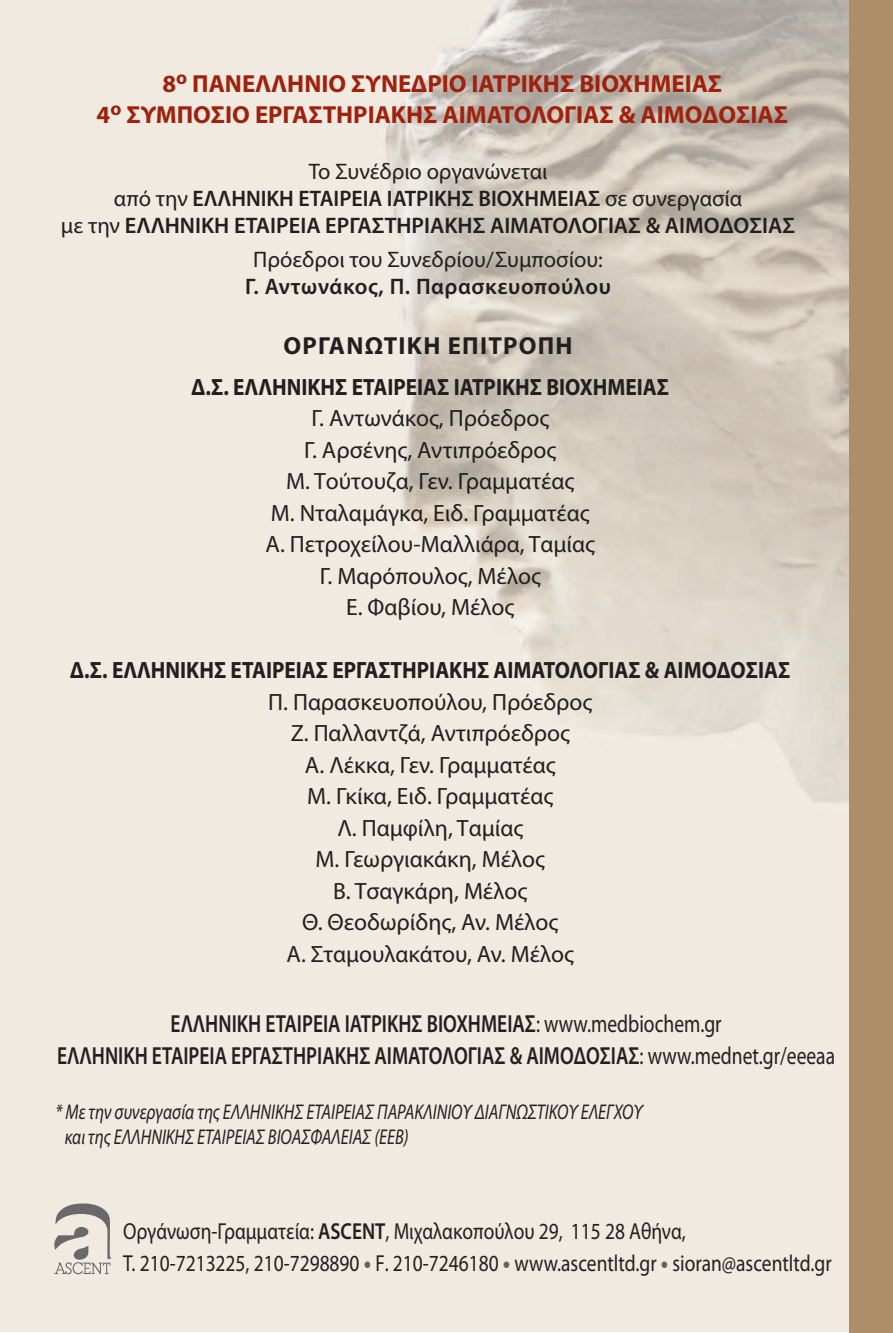
<style>
.page{position:relative;width:893px;height:1333px;background:#fff}
.page>*{position:absolute;margin:0;border:0;box-sizing:border-box;transform-origin:0 0}
.t1{font:600 24.75px/31.9px "Myriad Pro";color:#231f20;text-align:center;scale:.79 1}
.t2{font:700 24.75px/31.5px "Myriad Pro";color:#9e220d;text-align:center}
.t3{font:700 24.75px "Myriad Pro";letter-spacing:.05em;color:#231f20}
.t4{font:23.62px/31.5px "Myriad Pro";color:#231f20;text-align:center}
.t5{font:700 23.62px "Myriad Pro";color:#231f20;scale:.9 1}
.t6{font:23.18px/31.5px "Myriad Pro";color:#231f20;scale:.84 1}
.t7{font:600 22.5px/27px "Myriad Pro";color:#231f20;text-align:center}
.t8{font:22.5px "Myriad Pro";color:#231f20}
.t9{font:600 22.5px "Myriad Pro";letter-spacing:.025em;color:#231f20}
.t10{font:italic 21.38px/25.2px "Myriad Pro";color:#231f20;scale:.79 1}
.s1{font-weight:400}
.s2{font-weight:600}
.s3{font-size:31.5px;color:#636366}
</style>
<div class="page">
<svg style="left:54px;top:1203px;width:57px;height:71px;background:#c6c1bc"></svg>
<div style="left:849px;top:0;width:44px;height:1333px;background:#ac8f69"></div>
<p class="t2" style="left:97px;top:70px;width:693px">8<sup>ο</sup> ΠΑΝΕΛΛΗΝΙΟ ΣΥΝΕΔΡΙΟ ΙΑΤΡΙΚΗΣ ΒΙΟΧΗΜΕΙΑΣ<br>4<sup>ο</sup> ΣΥΜΠΟΣΙΟ ΕΡΓΑΣΤΗΡΙΑΚΗΣ ΑΙΜΑΤΟΛΟΓΙΑΣ &amp; ΑΙΜΟΔΟΣΙΑΣ</p>
<p class="t7" style="left:61px;top:160px;width:736px"><span class="s1">To Συνέδριο οργανώνεται<br>από την</span> ΕΛΛΗΝΙΚΗ ΕΤΑΙΡΕΙΑ ΙΑΤΡΙΚΗΣ ΒΙΟΧΗΜΕΙΑΣ <span class="s1">σε συνεργασία<br>με την</span> ΕΛΛΗΝΙΚΗ ΕΤΑΙΡΕΙΑ ΕΡΓΑΣΤΗΡΙΑΚΗΣ ΑΙΜΑΤΟΛΟΓΙΑΣ &amp; ΑΙΜΟΔΟΣΙΑΣ</p>
<p class="t8" style="left:253px;top:251px;width:351px">Πρόεδροι του Συνεδρίου/Συμποσίου:</p>
<p class="t9" style="left:245px;top:278px;width:367px">Γ. Αντωνάκος, Π. Παρασκευοπούλου</p>
<p class="t3" style="left:284px;top:337px;width:290px">ΟΡΓΑΝΩΤΙΚΗ ΕΠΙΤΡΟΠΗ</p>
<p class="t5" style="left:192px;top:378px;width:532px">Δ.Σ. ΕΛΛΗΝΙΚΗΣ ΕΤΑΙΡΕΙΑΣ ΙΑΤΡΙΚΗΣ ΒΙΟΧΗΜΕΙΑΣ</p>
<p class="t4" style="left:266px;top:404px;width:331px">Γ. Αντωνάκος, Πρόεδρος<br>Γ. Αρσένης, Αντιπρόεδρος<br>Μ. Τούτουζα, Γεν. Γραμματέας<br>Μ. Νταλαμάγκα, Ειδ. Γραμματέας<br>Α. Πετροχείλου-Μαλλιάρα, Ταμίας<br>Γ. Μαρόπουλος, Μέλος<br>Ε. Φαβίου, Μέλος</p>
<p class="t5" style="left:70px;top:661px;width:802px">Δ.Σ. ΕΛΛΗΝΙΚΗΣ ΕΤΑΙΡΕΙΑΣ ΕΡΓΑΣΤΗΡΙΑΚΗΣ ΑΙΜΑΤΟΛΟΓΙΑΣ &amp; ΑΙΜΟΔΟΣΙΑΣ</p>
<p class="t4" style="left:268px;top:688px;width:326px">Π. Παρασκευοπούλου, Πρόεδρος<br>Ζ. Παλλαντζά, Αντιπρόεδρος<br>Α. Λέκκα, Γεν. Γραμματέας<br>Μ. Γκίκα, Ειδ. Γραμματέας<br>Λ. Παμφίλη, Ταμίας<br>Μ. Γεωργιακάκη, Μέλος<br>Β. Τσαγκάρη, Μέλος<br>Θ. Θεοδωρίδης, Αν. Μέλος<br>Α. Σταμουλακάτου, Αν. Μέλος</p>
<p class="t1" style="left:57px;top:1010px;width:986px">ΕΛΛΗΝΙΚΗ ΕΤΑΙΡΕΙΑ ΙΑΤΡΙΚΗΣ ΒΙΟΧΗΜΕΙΑΣ<span class="s1">: www.medbiochem.gr<br></span>ΕΛΛΗΝΙΚΗ ΕΤΑΙΡΕΙΑ ΕΡΓΑΣΤΗΡΙΑΚΗΣ ΑΙΜΑΤΟΛΟΓΙΑΣ &amp; ΑΙΜΟΔΟΣΙΑΣ<span class="s1">: www.mednet.gr/eeeaa</span></p>
<p class="t10" style="left:65px;top:1101px;width:733px;text-indent:-9px">* Με την συνεργασία της ΕΛΛΗΝΙΚΗΣ ΕΤΑΙΡΕΙΑΣ ΠΑΡΑΚΛΙΝΙΟΥ ΔΙΑΓΝΩΣΤΙΚΟΥ ΕΛΕΓΧΟΥ και της ΕΛΛΗΝΙΚΗΣ ΕΤΑΙΡΕΙΑΣ ΒΙΟΑΣΦΑΛΕΙΑΣ (ΕΕΒ)</p>
<p class="t6" style="left:123px;top:1218px;width:845px">Οργάνωση-Γραμματεία: <span class="s2">ASCENT</span>, Μιχαλακοπούλου 29, 115 28 Αθήνα,<br>Τ. 210-7213225, 210-7298890 <span class="s3">•</span> F. 210-7246180 <span class="s3">•</span> www.ascentltd.gr <span class="s3">•</span> sioran@ascentltd.gr</p>
</div>
